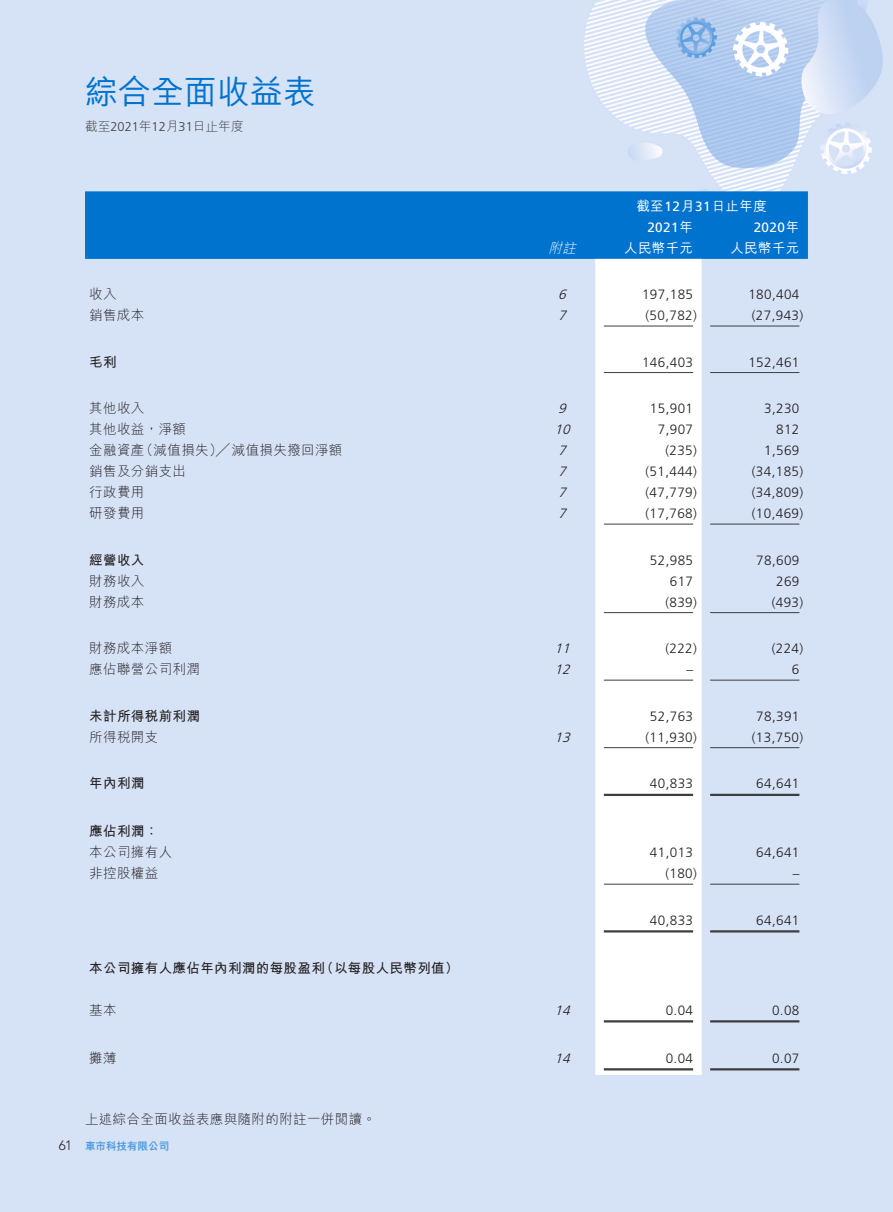
<style>
.page{position:relative;width:893px;height:1212px;background:#d6e2f6}
.page>*{position:absolute;margin:0;border:0;box-sizing:border-box;transform-origin:0 0}
.t1{font:500 33px "M Hei HK";color:#0073ce}
.t2{font:300 13.5px "Frutiger LT Std";letter-spacing:.03em;color:#231f20}
.t3{font:300 13.5px "M Hei HK";letter-spacing:.03em;color:#231f20}
.t4{font:700 13.5px "M Hei HK";letter-spacing:.03em;color:#231f20}
.t5{font:500 13.5px "M Hei HK";letter-spacing:.03em;color:#fff}
.t6{font:italic 300 13.5px "Frutiger LT Std";color:#231f20}
.t7{font:13.5px "Frutiger LT Std";letter-spacing:.03em;color:#fff}
.t8{font:300 13.5px "Avenir LT Std";color:#231f20}
.t9{font:italic 300 13.5px "M Hei HK";color:#fff}
.t10{font:300 12.75px "M Hei HK";color:#3e3e3f}
.t11{font:800 10.5px "M Hei HK";color:#4d9add}
.s1{font-family:"Frutiger LT Std"}
.s2{font-family:"Frutiger LT Std";font-weight:400}
.s3{font-family:"M Hei HK";font-weight:500}
</style>
<div class="page">
<div style="left:85px;top:191px;width:723px;height:68px;background:#0073ce"></div>
<svg style="left:595px;top:259px;width:107px;height:816px"></svg>
<hr style="left:604px;top:326px;width:89px;height:1px;background:#3e3e3f">
<hr style="left:710px;top:326px;width:89px;height:1px;background:#3e3e3f">
<hr style="left:604px;top:372px;width:89px;height:1px;background:#3e3e3f">
<hr style="left:710px;top:372px;width:89px;height:1px;background:#3e3e3f">
<hr style="left:604px;top:524px;width:89px;height:1px;background:#3e3e3f">
<hr style="left:710px;top:524px;width:89px;height:1px;background:#3e3e3f">
<hr style="left:604px;top:612px;width:89px;height:1px;background:#3e3e3f">
<hr style="left:710px;top:612px;width:89px;height:1px;background:#3e3e3f">
<hr style="left:604px;top:680px;width:89px;height:1px;background:#3e3e3f">
<hr style="left:710px;top:680px;width:89px;height:1px;background:#3e3e3f">
<hr style="left:604px;top:747px;width:89px;height:1px;background:#3e3e3f">
<hr style="left:710px;top:747px;width:89px;height:1px;background:#3e3e3f">
<hr style="left:604px;top:794px;width:89px;height:2px;background:#3e3e3f">
<hr style="left:710px;top:794px;width:89px;height:2px;background:#3e3e3f">
<hr style="left:604px;top:884px;width:89px;height:1px;background:#3e3e3f">
<hr style="left:710px;top:884px;width:89px;height:1px;background:#3e3e3f">
<hr style="left:604px;top:930px;width:89px;height:2px;background:#3e3e3f">
<hr style="left:710px;top:930px;width:89px;height:2px;background:#3e3e3f">
<hr style="left:604px;top:1020px;width:89px;height:2px;background:#3e3e3f">
<hr style="left:710px;top:1020px;width:89px;height:2px;background:#3e3e3f">
<hr style="left:604px;top:1068px;width:89px;height:2px;background:#3e3e3f">
<hr style="left:710px;top:1068px;width:89px;height:2px;background:#3e3e3f">
<h1 class="t1" style="left:85px;top:68px;width:232px">綜合全面收益表</h1>
<p class="t10" style="left:85px;top:120px;width:160px">截至<span class="s1">2021</span>年<span class="s1">12</span>月<span class="s1">31</span>日止年度</p>
<p class="t3" style="left:89px;top:287px;width:29px">收入</p>
<p class="t3" style="left:89px;top:308px;width:57px">銷售成本</p>
<p class="t4" style="left:89px;top:352px;width:29px">毛利</p>
<p class="t3" style="left:89px;top:401px;width:57px">其他收入</p>
<p class="t3" style="left:89px;top:422px;width:98px">其他收益，淨額</p>
<p class="t3" style="left:140px;top:443px;width:204px">（減值損失）╱減值損失撥回淨額</p>
<p class="t3" style="left:89px;top:443px;width:57px">金融資產</p>
<p class="t3" style="left:89px;top:464px;width:98px">銷售及分銷支出</p>
<p class="t3" style="left:89px;top:485px;width:57px">行政費用</p>
<p class="t3" style="left:89px;top:506px;width:57px">研發費用</p>
<p class="t4" style="left:89px;top:550px;width:57px">經營收入</p>
<p class="t3" style="left:89px;top:574px;width:57px">財務收入</p>
<p class="t3" style="left:89px;top:595px;width:57px">財務成本</p>
<p class="t3" style="left:89px;top:641px;width:84px">財務成本淨額</p>
<p class="t3" style="left:89px;top:662px;width:112px">應佔聯營公司利潤</p>
<p class="t4" style="left:89px;top:706px;width:112px">未計所得稅前利潤</p>
<p class="t3" style="left:89px;top:730px;width:71px">所得稅開支</p>
<p class="t4" style="left:89px;top:773px;width:57px">年內利潤</p>
<p class="t4" style="left:89px;top:821px;width:71px">應佔利潤：</p>
<p class="t3" style="left:89px;top:845px;width:84px">本公司擁有人</p>
<p class="t3" style="left:89px;top:866px;width:71px">非控股權益</p>
<p class="t4" style="left:89px;top:958px;width:237px">本公司擁有人應佔年內利潤的每股盈利</p>
<p class="t4" style="left:320px;top:958px;width:140px">（以每股人民幣列值(</p>
<p class="t3" style="left:89px;top:1003px;width:29px">基本</p>
<p class="t3" style="left:89px;top:1051px;width:29px">攤薄</p>
<p class="t8" style="left:59px;top:1138px;width:15px">61</p>
<p class="t3" style="left:85px;top:1112px;width:293px">上述綜合全面收益表應與隨附的附註一併閱讀。</p>
<p class="t11" style="left:85px;top:1141px;width:86px">車市科技有限公司</p>
<p class="t5" style="left:636px;top:196px;width:132px">截至<span class="s2">12</span>月<span class="s2">31</span>日止年度</p>
<p class="t7" style="left:754px;top:219px;width:47px">2020<span class="s3">年</span></p>
<p class="t7" style="left:647px;top:219px;width:47px">2021<span class="s3">年</span></p>
<p class="t9" style="left:548px;top:241px;width:32px">附註</p>
<p class="t5" style="left:624px;top:238px;width:71px">人民幣千元</p>
<p class="t5" style="left:730px;top:238px;width:71px">人民幣千元</p>
<p class="t6" style="left:558px;top:287px;width:13px">6</p>
<p class="t2" style="left:642px;top:287px;width:53px">197,185</p>
<p class="t2" style="left:748px;top:287px;width:53px">180,404</p>
<p class="t6" style="left:558px;top:308px;width:13px">7</p>
<p class="t2" style="left:645px;top:308px;width:53px">)50,782(</p>
<p class="t2" style="left:752px;top:308px;width:53px">)27,943(</p>
<p class="t2" style="left:642px;top:354px;width:53px">146,403</p>
<p class="t2" style="left:748px;top:354px;width:53px">152,461</p>
<p class="t6" style="left:558px;top:401px;width:13px">9</p>
<p class="t2" style="left:650px;top:401px;width:45px">15,901</p>
<p class="t2" style="left:764px;top:401px;width:37px">3,230</p>
<p class="t6" style="left:554px;top:422px;width:21px">10</p>
<p class="t2" style="left:658px;top:422px;width:37px">7,907</p>
<p class="t2" style="left:776px;top:422px;width:25px">812</p>
<p class="t6" style="left:558px;top:443px;width:13px">7</p>
<p class="t2" style="left:665px;top:443px;width:33px">)235(</p>
<p class="t2" style="left:764px;top:443px;width:37px">1,569</p>
<p class="t6" style="left:558px;top:464px;width:13px">7</p>
<p class="t2" style="left:645px;top:464px;width:53px">)51,444(</p>
<p class="t2" style="left:752px;top:464px;width:53px">)34,185(</p>
<p class="t6" style="left:558px;top:485px;width:13px">7</p>
<p class="t2" style="left:645px;top:485px;width:53px">)47,779(</p>
<p class="t2" style="left:752px;top:485px;width:53px">)34,809(</p>
<p class="t6" style="left:558px;top:506px;width:13px">7</p>
<p class="t2" style="left:645px;top:506px;width:53px">)17,768(</p>
<p class="t2" style="left:752px;top:506px;width:53px">)10,469(</p>
<p class="t2" style="left:650px;top:552px;width:45px">52,985</p>
<p class="t2" style="left:756px;top:552px;width:45px">78,609</p>
<p class="t2" style="left:670px;top:573px;width:25px">617</p>
<p class="t2" style="left:776px;top:573px;width:25px">269</p>
<p class="t2" style="left:665px;top:594px;width:33px">)839(</p>
<p class="t2" style="left:772px;top:594px;width:33px">)493(</p>
<p class="t6" style="left:554px;top:641px;width:21px">11</p>
<p class="t2" style="left:665px;top:641px;width:33px">)222(</p>
<p class="t2" style="left:772px;top:641px;width:33px">)224(</p>
<p class="t6" style="left:554px;top:662px;width:21px">12</p>
<p class="t2" style="left:686px;top:662px;width:8px">–</p>
<p class="t2" style="left:792px;top:662px;width:9px">6</p>
<p class="t2" style="left:650px;top:708px;width:45px">52,763</p>
<p class="t2" style="left:756px;top:708px;width:45px">78,391</p>
<p class="t6" style="left:554px;top:729px;width:21px">13</p>
<p class="t2" style="left:645px;top:729px;width:53px">)11,930(</p>
<p class="t2" style="left:752px;top:729px;width:53px">)13,750(</p>
<p class="t2" style="left:650px;top:776px;width:45px">40,833</p>
<p class="t2" style="left:756px;top:776px;width:45px">64,641</p>
<p class="t2" style="left:650px;top:845px;width:45px">41,013</p>
<p class="t2" style="left:756px;top:845px;width:45px">64,641</p>
<p class="t2" style="left:665px;top:866px;width:33px">)180(</p>
<p class="t2" style="left:793px;top:866px;width:8px">–</p>
<p class="t2" style="left:650px;top:912px;width:45px">40,833</p>
<p class="t2" style="left:756px;top:912px;width:45px">64,641</p>
<p class="t6" style="left:554px;top:1002px;width:21px">14</p>
<p class="t2" style="left:666px;top:1002px;width:29px">0.04</p>
<p class="t2" style="left:772px;top:1002px;width:29px">0.08</p>
<p class="t6" style="left:554px;top:1050px;width:21px">14</p>
<p class="t2" style="left:666px;top:1050px;width:29px">0.04</p>
<p class="t2" style="left:772px;top:1050px;width:29px">0.07</p>
</div>
